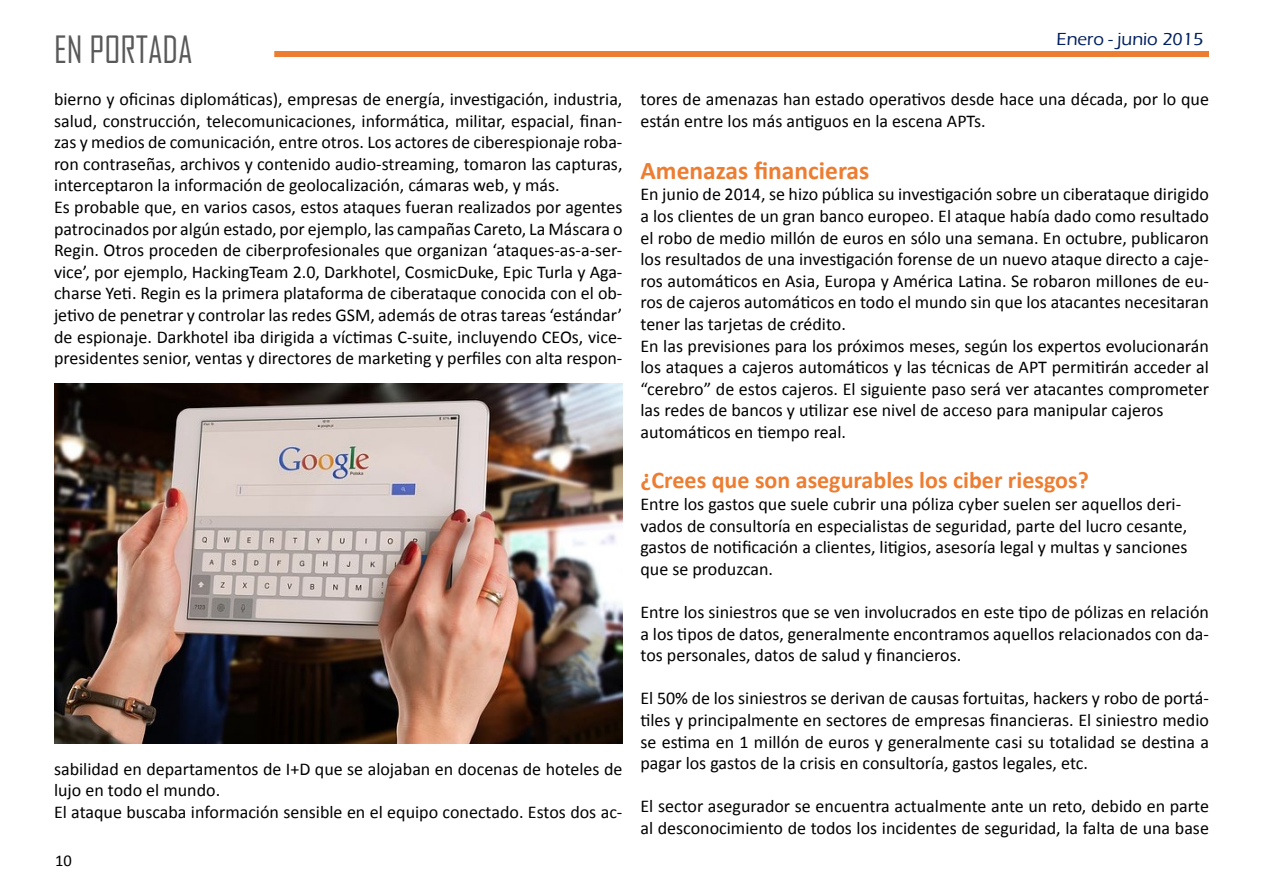
<style>
.page{position:relative;width:1263px;height:893px;background:#fff}
.page>*{position:absolute;margin:0;border:0;box-sizing:border-box;transform-origin:0 0}
.t1{font:36px "Agency FB";color:#595959}
.t2{font:700 25.5px "Calibri";color:#ed7d31}
.t3{font:700 24px "Calibri";color:#ed7d31}
.t4{font:18px/21.6px "Calibri";color:#000}
.t5{font:500 18px "Eras ITC";color:#002060}
.t6{font:16.5px "Calibri";color:#000}
</style>
<div class="page">
<div style="left:274px;top:51px;width:935px;height:6px;background:#ed7d31"></div>
<img style="left:55px;top:383px;width:567px;height:360px">
<h1 class="t1" style="left:54px;top:28px;width:140px">EN PORTADA</h1>
<p class="t4" style="left:54px;top:88px;width:570px">bierno y oficinas diplomáticas), empresas de energía, investigación, industria, salud, construcción, telecomunicaciones, informática, militar, espacial, finan&shy;zas y medios de comunicación, entre otros. Los actores de ciberespionaje roba&shy;ron contraseñas, archivos y contenido audio-streaming, tomaron las capturas, interceptaron la información de geolocalización, cámaras web, y más.<br>Es probable que, en varios casos, estos ataques fueran realizados por agentes patrocinados por algún estado, por ejemplo, las campañas Careto, La Máscara o Regin. Otros proceden de ciberprofesionales que organizan ‘ataques-as-a-ser&shy;vice’, por ejemplo, HackingTeam 2.0, Darkhotel, CosmicDuke, Epic Turla y Aga&shy;charse Yeti. Regin es la primera plataforma de ciberataque conocida con el ob&shy;jetivo de penetrar y controlar las redes GSM, además de otras tareas ‘estándar’ de espionaje. Darkhotel iba dirigida a víctimas C-suite, incluyendo CEOs, vice&shy;presidentes senior, ventas y directores de marketing y perfiles con alta respon-</p>
<p class="t4" style="left:54px;top:758px;width:570px">sabilidad en departamentos de I+D que se alojaban en docenas de hoteles de lujo en todo el mundo.<br>El ataque buscaba información sensible en el equipo conectado. Estos dos ac-</p>
<p class="t6" style="left:55px;top:850px;width:18px">10</p>
<p class="t5" style="left:1056px;top:29px;width:148px">Enero - junio 2015</p>
<p class="t4" style="left:640px;top:88px;width:570px">tores de amenazas han estado operativos desde hace una década, por lo que están entre los más antiguos en la escena APTs.</p>
<h2 class="t2" style="left:640px;top:154px;width:230px">Amenazas financieras</h2>
<p class="t4" style="left:640px;top:184px;width:570px">En junio de 2014, se hizo pública su investigación sobre un ciberataque dirigido a los clientes de un gran banco europeo. El ataque había dado como resultado el robo de medio millón de euros en sólo una semana. En octubre, publicaron los resultados de una investigación forense de un nuevo ataque directo a caje&shy;ros automáticos en Asia, Europa y América Latina. Se robaron millones de eu&shy;ros de cajeros automáticos en todo el mundo sin que los atacantes necesitaran tener las tarjetas de crédito.<br>En las previsiones para los próximos meses, según los expertos evolucionarán los ataques a cajeros automáticos y las técnicas de APT permitirán acceder al “cerebro” de estos cajeros. El siguiente paso será ver atacantes comprometer las redes de bancos y utilizar ese nivel de acceso para manipular cajeros automáticos en tiempo real.</p>
<h3 class="t3" style="left:640px;top:465px;width:450px">¿Crees que son asegurables los ciber riesgos?</h3>
<p class="t4" style="left:640px;top:493px;width:549px">Entre los gastos que suele cubrir una póliza cyber suelen ser aquellos deri&shy;vados de consultoría en especialistas de seguridad, parte del lucro cesante, gastos de notificación a clientes, litigios, asesoría legal y multas y sanciones que se produzcan.</p>
<p class="t4" style="left:640px;top:601px;width:570px;text-align:justify">Entre los siniestros que se ven involucrados en este tipo de pólizas en relación a los tipos de datos, generalmente encontramos aquellos relacionados con da&shy;tos personales, datos de salud y financieros.</p>
<p class="t4" style="left:640px;top:688px;width:570px;text-align:justify">El 50% de los siniestros se derivan de causas fortuitas, hackers y robo de portá&shy;tiles y principalmente en sectores de empresas financieras. El siniestro medio se estima en 1 millón de euros y generalmente casi su totalidad se destina a pagar los gastos de la crisis en consultoría, gastos legales, etc.</p>
<p class="t4" style="left:640px;top:796px;width:570px">El sector asegurador se encuentra actualmente ante un reto, debido en parte al desconocimiento de todos los incidentes de seguridad, la falta de una base</p>
</div>
